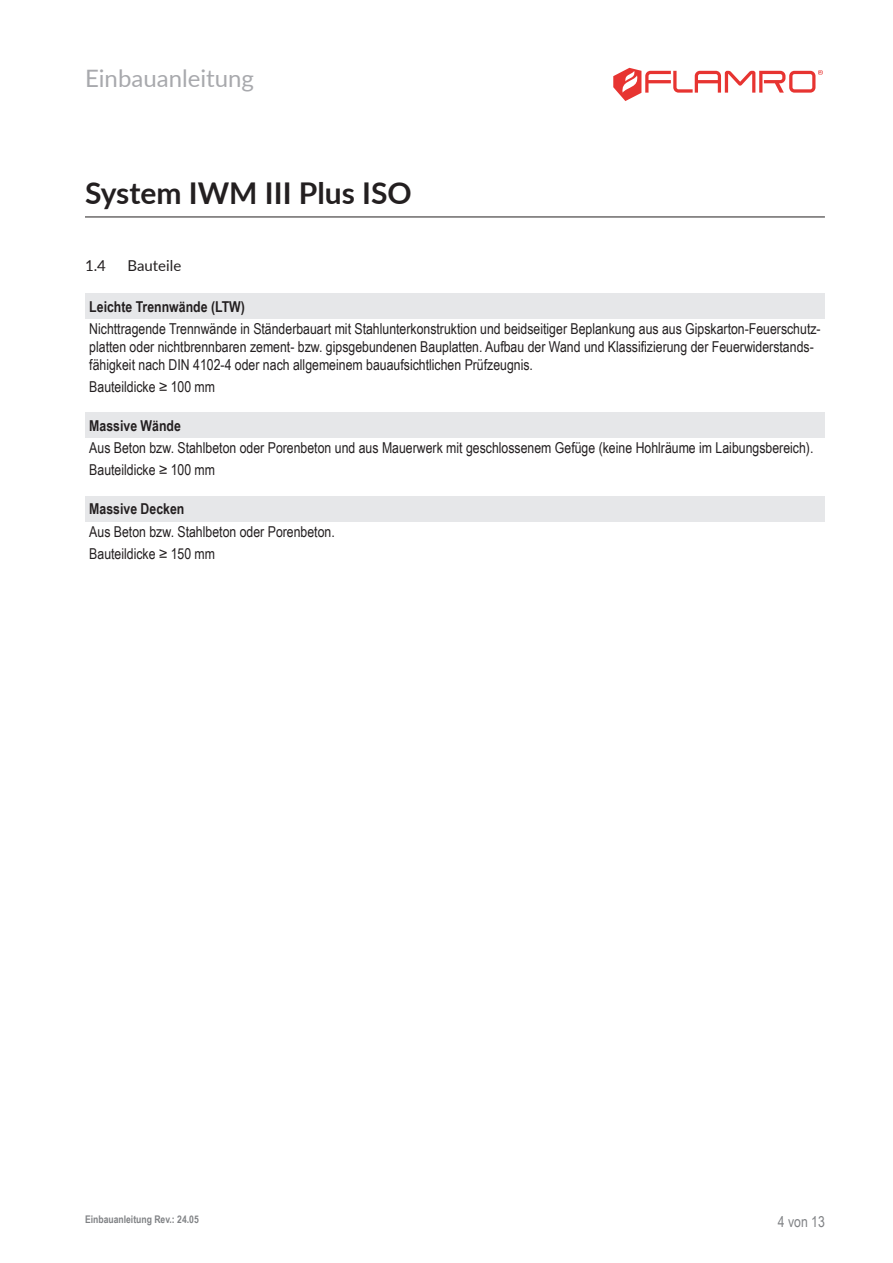
<style>
.page{position:relative;width:893px;height:1263px;background:#fff}
.page>*{position:absolute;margin:0;border:0;box-sizing:border-box;transform-origin:0 0}
.t1{font:700 30px "Lato";color:#231f20}
.t2{font:24px "Lato";color:#a8a9ad}
.p___Fließtext{font:15px/18px "Arial Narrow";color:#231f20}
.p___grauer_Balken_Text{font:700 15px "Arial Narrow";color:#231f20}
.t3{font:15px "Lato";color:#231f20}
.t4{font:15px "Arial Narrow";color:#808285}
.t5{font:700 10.5px "Arial Narrow";color:#808285}
</style>
<div class="page">
<hr style="left:85px;top:217px;width:740px;height:1px;background:#231f20">
<div style="left:85px;top:293px;width:740px;height:26px;background:#e6e7e9"></div>
<div style="left:85px;top:412px;width:740px;height:26px;background:#e6e7e9"></div>
<div style="left:85px;top:496px;width:740px;height:25px;background:#e6e7e9"></div>
<svg style="left:613px;top:68px;width:210px;height:33px"></svg>
<h2 class="t2" style="left:85px;top:61px;width:170px">Einbauanleitung</h2>
<h1 class="t1" style="left:85px;top:171px;width:328px">System IWM III Plus ISO</h1>
<p class="t3" style="left:85px;top:255px;width:22px">1.4</p>
<p class="t3" style="left:128px;top:255px;width:55px">Bauteile</p>
<p class="p___grauer_Balken_Text" style="left:89px;top:295px;width:157px">Leichte Trennwände (LTW)</p>
<p class="p___Fließtext" style="left:89px;top:319px;width:733px">Nichttragende Trennwände in Ständerbauart mit Stahlunterkonstruktion und beidseitiger Beplankung aus aus Gipskarton-Feuerschutz&shy;platten oder nichtbrennbaren zement- bzw. gipsgebundenen Bauplatten. Aufbau der Wand und Klassifizierung der Feuerwiderstands&shy;fähigkeit nach DIN 4102-4 oder nach allgemeinem bauaufsichtlichen Prüfzeugnis.</p>
<p class="p___Fließtext" style="left:89px;top:378px;width:127px">Bauteildicke ≥ 100 mm</p>
<p class="p___grauer_Balken_Text" style="left:89px;top:414px;width:93px">Massive Wände</p>
<p class="p___Fließtext" style="left:89px;top:438px;width:726px">Aus Beton bzw. Stahlbeton oder Porenbeton und aus Mauerwerk mit geschlossenem Gefüge (keine Hohlräume im Laibungsbereich).</p>
<p class="p___Fließtext" style="left:89px;top:461px;width:127px">Bauteildicke ≥ 100 mm</p>
<p class="p___grauer_Balken_Text" style="left:89px;top:497px;width:97px">Massive Decken</p>
<p class="p___Fließtext" style="left:89px;top:522px;width:247px">Aus Beton bzw. Stahlbeton oder Porenbeton.</p>
<p class="p___Fließtext" style="left:89px;top:544px;width:127px">Bauteildicke ≥ 150 mm</p>
<p class="t5" style="left:85px;top:1212px;width:115px">Einbauanleitung Rev.: 24.05</p>
<p class="t4" style="left:778px;top:1210px;width:49px">4 von 13</p>
</div>
